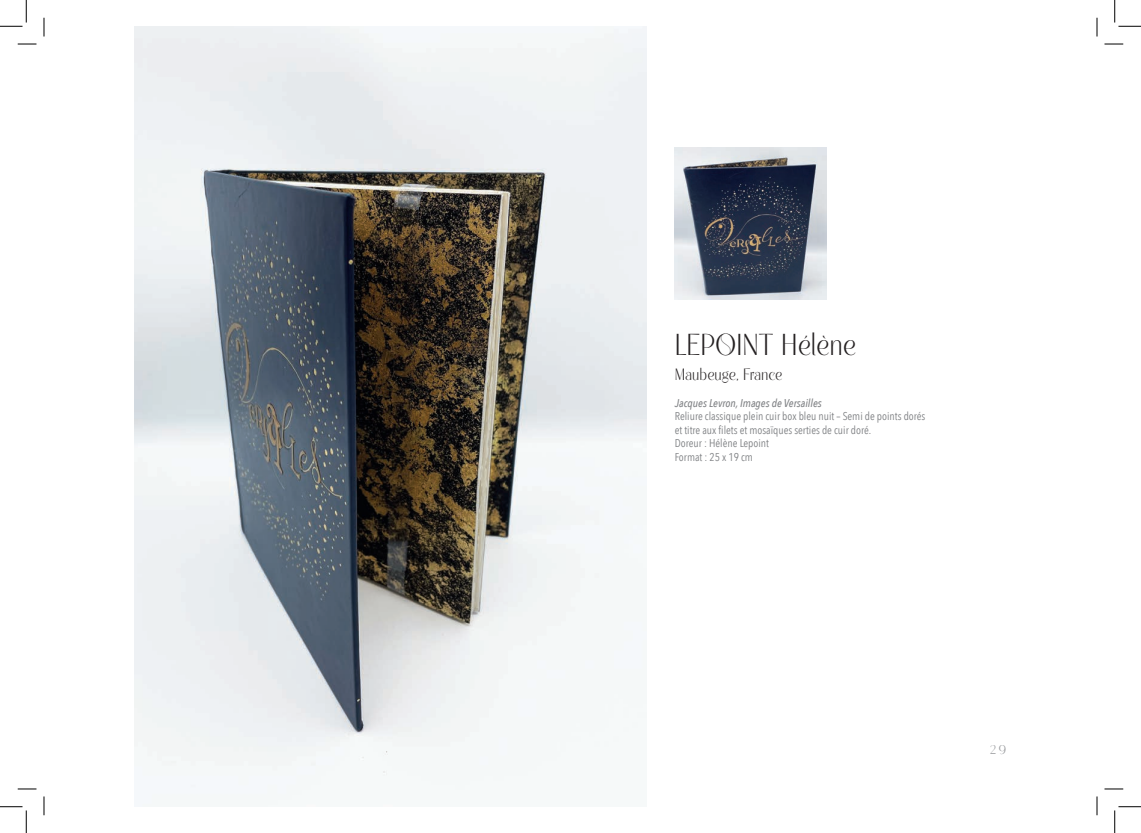
<style>
.page{position:relative;width:1141px;height:833px;background:#fff}
.page>*{position:absolute;margin:0;border:0;box-sizing:border-box;transform-origin:0 0}
.Nom_prénom{font:30px "Chaostiq";color:#231f20}
.Ville{font:16.25px "Chaostiq";color:#231f20}
.Ville-2{font:12.5px "Chaostiq";color:#939598}
.Corps{font:11.25px "Avenir Next Condensed";color:#808285}
.Corps-2{font:italic 500 11.25px "Avenir Next Condensed";color:#808285}
</style>
<div class="page">
<img style="left:674px;top:148px;width:152px;height:151px">
<img style="left:135px;top:26px;width:511px;height:762px">
<svg style="left:18px;top:43px;width:18px;height:2px"></svg>
<svg style="left:1104px;top:43px;width:19px;height:2px"></svg>
<svg style="left:18px;top:788px;width:18px;height:1px"></svg>
<svg style="left:1104px;top:788px;width:19px;height:1px"></svg>
<svg style="left:43px;top:18px;width:2px;height:18px"></svg>
<svg style="left:43px;top:796px;width:2px;height:18px"></svg>
<svg style="left:1096px;top:18px;width:1px;height:18px"></svg>
<svg style="left:1096px;top:796px;width:1px;height:18px"></svg>
<svg style="left:0;top:0;width:27px;height:27px"></svg>
<svg style="left:0;top:806px;width:27px;height:26px"></svg>
<svg style="left:1114px;top:0;width:26px;height:27px"></svg>
<svg style="left:1114px;top:806px;width:26px;height:26px"></svg>
<p class="Nom_prénom" style="left:674px;top:329px;width:183px">LEPOINT Hélène</p>
<p class="Ville" style="left:674px;top:365px;width:109px">Maubeuge, France</p>
<p class="Corps-2" style="left:674px;top:396px;width:148px">Jacques Levron, Images de Versailles</p>
<p class="Corps" style="left:674px;top:406px;width:252px">Reliure classique plein cuir box bleu nuit – Semi de points dorés</p>
<p class="Corps" style="left:674px;top:420px;width:198px">et titre aux filets et mosaïques serties de cuir doré.</p>
<p class="Corps" style="left:674px;top:433px;width:96px">Doreur : Hélène Lepoint</p>
<p class="Corps" style="left:674px;top:447px;width:80px">Format : 25 x 19 cm</p>
<p class="Ville-2" style="left:990px;top:742px;width:18px">29</p>
</div>
